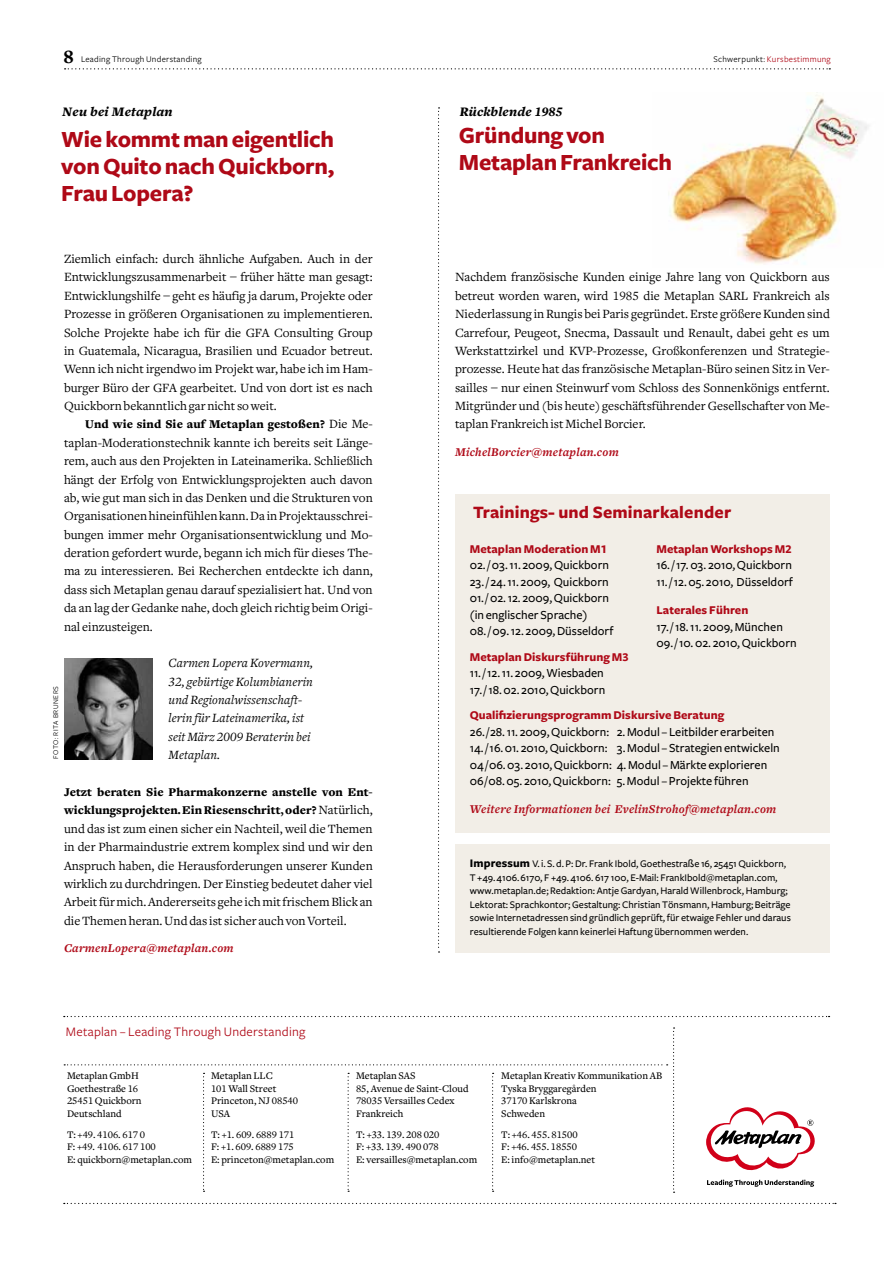
<style>
.page{position:relative;width:893px;height:1263px;background:#fff}
.page>*{position:absolute;margin:0;border:0;box-sizing:border-box;transform-origin:0 0}
.t1{font:700 24px/27px "Freight Sans";letter-spacing:-.01em;color:#af0917;text-align:justify}
.t2{font:700 18px "Freight Sans";letter-spacing:.01em;color:#af0917}
.t3{font:13.5px "Freight Sans";letter-spacing:.02em;color:#af0917}
.t4{font:italic 900 13.5px "Freight Text";letter-spacing:.015em;color:#000}
.t5{font:13.2px/18.3px "Freight Text";color:#000;text-align:justify}
.t6{font:italic 13.2px/18.3px "Freight Text";letter-spacing:.01em;color:#000}
.t7{font:500 12.75px/16.5px "Freight Sans";color:#000}
.t8{font:900 12.3px/18.5px "Freight Text";letter-spacing:.005em;color:#000}
.t9{font:700 12.3px "Freight Sans";letter-spacing:.005em;color:#af0917}
.t10{font:italic 700 12.3px "Freight Text";letter-spacing:.02em;color:#af0917}
.t11{font:500 10.5px/12.6px "Freight Text";color:#000}
.t12{font:500 10.5px/13.5px "Freight Sans";color:#000}
.t13{font:9px "Freight Sans";letter-spacing:.03em;color:#000}
.t14{font:9px "Freight Sans";letter-spacing:.03em;color:#af0917}
.t15{font:7.5px "Freight Sans";letter-spacing:.07em;color:#000}
.s1{font-family:"Freight Text";font-weight:900;font-size:19.5px}
.s2{color:#000}
.s3{font-weight:400;font-size:13.2px}
.s4{font-family:"Freight Sans Bold SC";font-weight:400}
.s5{font-weight:700;font-size:12px}
.s6{font-family:"Arial";font-weight:400}
</style>
<div class="page">
<div style="left:455px;top:494px;width:374px;height:339px;background:#f2eee7"></div>
<div style="left:455px;top:844px;width:374px;height:108px;background:#f2eee7"></div>
<svg style="left:64px;top:1203px;width:772px;height:1px"></svg>
<svg style="left:64px;top:1016px;width:766px;height:1px"></svg>
<svg style="left:64px;top:1027px;width:611px;height:166px"></svg>
<svg style="left:706px;top:1107px;width:109px;height:80px"></svg>
<img style="left:668px;top:92px;width:201px;height:173px">
<svg style="left:438px;top:107px;width:2px;height:845px"></svg>
<img style="left:64px;top:659px;width:88px;height:100px">
<svg style="left:65px;top:68px;width:765px;height:1px"></svg>
<p class="t13" style="left:64px;top:54px;width:139px"><span class="s1">8</span> Leading Through Understanding</p>
<p class="t14" style="left:713px;top:54px;width:119px"><span class="s2">Schwerpunkt:</span> Kursbestimmung</p>
<p class="t4" style="left:63px;top:104px;width:111px">Neu bei Metaplan</p>
<h1 class="t1" style="left:61px;top:126px;width:275px">Wie kommt man eigentlich von Quito nach Quickborn, Frau Lopera?</h1>
<h1 class="t1" style="left:459px;top:123px;width:215px">Gründung von<br>Metaplan Frankreich</h1>
<p class="t4" style="left:460px;top:104px;width:104px">Rückblende 1985</p>
<p class="t5" style="left:64px;top:250px;width:310px">Ziemlich einfach: durch ähnliche Aufgaben. Auch in der Entwicklungszusammenarbeit – früher hätte man gesagt:<br>Entwicklungshilfe – geht es häufig ja darum, Projekte oder Prozesse in größeren Organisationen zu implementieren.<br>Solche Projekte habe ich für die GFA Consulting Group in Guatemala, Nicaragua, Brasilien und Ecuador betreut.<br>Wenn ich nicht irgendwo im Projekt war, habe ich im Ham&shy;burger Büro der GFA gearbeitet. Und von dort ist es nach Quickborn bekanntlich gar nicht so weit.</p>
<p class="t8" style="left:85px;top:415px;width:289px">Und wie sind Sie auf Metaplan gestoßen? <span class="s3">Die Me-</span></p>
<p class="t5" style="left:64px;top:434px;width:310px">taplan-Moderationstechnik kannte ich bereits seit Länge&shy;rem, auch aus den Projekten in Lateinamerika. Schließlich hängt der Erfolg von Entwicklungsprojekten auch davon ab, wie gut man sich in das Denken und die Strukturen von Organisationen hineinfühlen kann. Da in Projektausschrei&shy;bungen immer mehr Organisationsentwicklung und Mo&shy;deration gefordert wurde, begann ich mich für dieses The&shy;ma zu interessieren. Bei Recherchen entdeckte ich dann, dass sich Metaplan genau darauf spezialisiert hat. Und von da an lag der Gedanke nahe, doch gleich richtig beim Origi&shy;nal einzusteigen.</p>
<p class="t15" style="left:52px;top:759px;width:75px;rotate:-90deg">Foto: Rita bruners</p>
<p class="t6" style="left:169px;top:654px;width:146px">Carmen Lopera Kovermann,<br>32, gebürtige Kolumbianerin und Regionalwissenschaft&shy;lerin für Lateinamerika, ist seit März 2009 Beraterin bei<br>Metaplan.</p>
<p class="t8" style="left:64px;top:783px;width:310px">Jetzt beraten Sie Pharmakonzerne anstelle von Ent&shy;wicklungsprojekten. Ein Riesenschritt, oder? <span class="s3">Natürlich,</span></p>
<p class="t5" style="left:64px;top:819px;width:310px">und das ist zum einen sicher ein Nachteil, weil die Themen in der Pharmaindustrie extrem komplex sind und wir den Anspruch haben, die Herausforderungen unserer Kunden wirklich zu durchdringen. Der Einstieg bedeutet daher viel Arbeit für mich. Andererseits gehe ich mit frischem Blick an die Themen heran. Und das ist sicher auch von Vorteil.</p>
<p class="t10" style="left:64px;top:941px;width:171px">CarmenLopera@metaplan.com</p>
<p class="t5" style="left:455px;top:268px;width:376px">Nachdem französische Kunden einige Jahre lang von Quickborn aus betreut worden waren, wird 1985 die Metaplan SARL Frankreich als Niederlassung in Rungis bei Paris gegründet. Erste größere Kunden sind Carrefour, Peugeot, Snecma, Dassault und Renault, dabei geht es um Werkstattzirkel und KVP-Prozesse, Großkonferenzen und Strategie&shy;prozesse. Heute hat das französische Metaplan-Büro seinen Sitz in Ver&shy;sailles – nur einen Steinwurf vom Schloss des Sonnenkönigs entfernt.<br>Mitgründer und (bis heute) geschäftsführender Gesellschafter von Me&shy;taplan Frankreich ist Michel Borcier.</p>
<p class="t10" style="left:455px;top:445px;width:165px">MichelBorcier@metaplan.com</p>
<h2 class="t2" style="left:473px;top:502px;width:260px">Trainings- und Seminarkalender</h2>
<p class="t9" style="left:656px;top:542px;width:137px">Metaplan Workshops M<span class="s4">2</span></p>
<p class="t7" style="left:656px;top:557px;width:137px">16. / 17. 03. 2010, Quickborn</p>
<p class="t7" style="left:656px;top:573px;width:138px">11. / 12. 05. 2010, Düsseldorf</p>
<p class="t9" style="left:656px;top:603px;width:93px">Laterales Führen</p>
<p class="t7" style="left:656px;top:618px;width:128px">17. / 18. 11. 2009, München</p>
<p class="t7" style="left:656px;top:635px;width:142px">09. / 10. 02. 2010, Quickborn</p>
<p class="t9" style="left:470px;top:542px;width:139px">Metaplan Moderation M<span class="s4">1</span></p>
<p class="t7" style="left:470px;top:557px;width:141px">02. / 03. 11. 2009, Quickborn</p>
<p class="t7" style="left:470px;top:574px;width:140px">23. / 24. 11. 2009, Quickborn</p>
<p class="t7" style="left:470px;top:590px;width:141px">01. / 02. 12. 2009, Quickborn (in englischer Sprache)</p>
<p class="t7" style="left:470px;top:623px;width:145px">08. / 09. 12. 2009, Düsseldorf</p>
<p class="t9" style="left:470px;top:650px;width:160px">Metaplan Diskursführung M<span class="s4">3</span></p>
<p class="t7" style="left:470px;top:665px;width:135px">11. / 12. 11. 2009, Wiesbaden</p>
<p class="t7" style="left:470px;top:682px;width:137px">17. / 18. 02. 2010, Quickborn</p>
<p class="t9" style="left:470px;top:709px;width:256px">Qualifizierungsprogramm Diskursive Beratung</p>
<p class="t7" style="left:470px;top:724px;width:306px">26. / 28. 11. 2009, Quickborn: 2. Modul – Leitbilder erarbeiten</p>
<p class="t7" style="left:470px;top:740px;width:311px">14. / 16. 01. 2010, Quickborn: 3. Modul – Strategien entwickeln<br>04 / 06. 03. 2010, Quickborn: 4. Modul – Märkte explorieren<br>06 /08. 05. 2010, Quickborn: 5. Modul – Projekte führen</p>
<p class="t10" style="left:470px;top:802px;width:308px">Weitere Informationen bei EvelinStrohof@metaplan.com</p>
<p class="t12" style="left:470px;top:857px;width:323px"><span class="s5">Impressum</span> V. i. S. d. P: Dr. Frank Ibold, Goethestra<span class="s6">ß</span>e 16, 25451 Quickborn, T +49. 4106.6170, F +49. 4106. 617 100, E-Mail: FrankIbold@metaplan.com, www.metaplan.de; Redaktion: Antje Gardyan, Harald Willenbrock, Hamburg; Lektorat: Sprachkontor; Gestaltung: Christian Tönsmann, Hamburg; Beiträge sowie Internetadressen sind gründlich geprüft, für etwaige Fehler und daraus resultierende Folgen kann keinerlei Haftung übernommen werden.</p>
<p class="t3" style="left:66px;top:1024px;width:241px">Metaplan – Leading Through Understanding</p>
<p class="t11" style="left:67px;top:1069px;width:76px">Metaplan GmbH<br>Goethestraße 16<br>25451 Quickborn<br>Deutschland</p>
<p class="t11" style="left:67px;top:1128px;width:127px">T: +49. 4106. 617 0<br>F: +49. 4106. 617 100<br>E: quickborn@metaplan.com</p>
<p class="t11" style="left:211px;top:1069px;width:89px">Metaplan LLC<br>101 Wall Street<br>Princeton, NJ 08540<br>USA</p>
<p class="t11" style="left:211px;top:1128px;width:125px">T: +1. 609. 6889 171<br>F: +1. 609. 6889 175<br>E: princeton@metaplan.com</p>
<p class="t11" style="left:356px;top:1069px;width:114px">Metaplan SAS<br>85, Avenue de Saint-Cloud<br>78035 Versailles Cedex<br>Frankreich</p>
<p class="t11" style="left:356px;top:1128px;width:123px">T: +33. 139. 208 020<br>F: +33. 139. 490 078<br>E: versailles@metaplan.com</p>
<p class="t11" style="left:501px;top:1069px;width:162px">Metaplan Kreativ Kommunikation AB<br>Tyska Bryggaregården<br>37170 Karlskrona<br>Schweden</p>
<p class="t11" style="left:501px;top:1128px;width:95px">T: +46. 455. 81500<br>F: +46. 455. 18550<br>E: info@metaplan.net</p>
</div>
